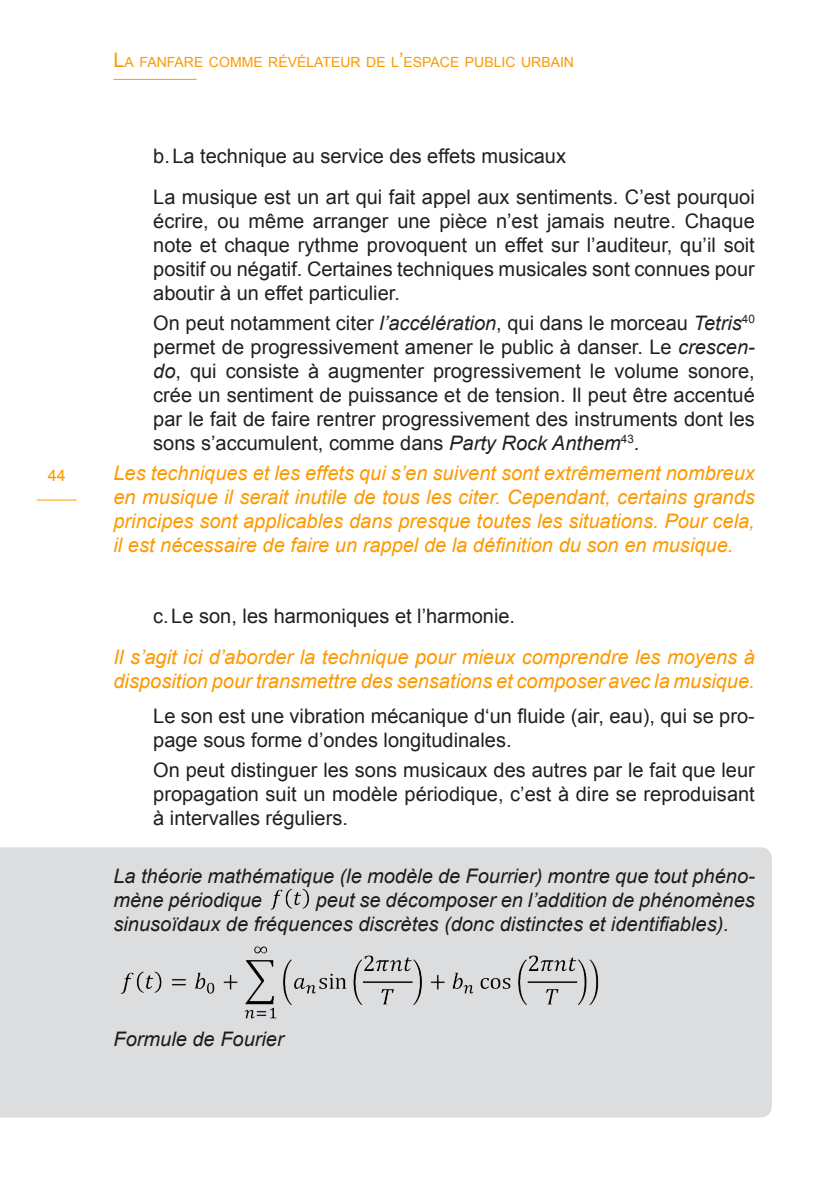
<style>
.page{position:relative;width:840px;height:1191px;background:#fff}
.page>*{position:absolute;margin:0;border:0;box-sizing:border-box;transform-origin:0 0}
.Texte{font:20px/24px "Arial";color:#231f20;text-align:justify}
.Question_Conclusion{font:italic 20px/24px "Arial";color:#fc9900;text-align:justify}
.Définition{font:italic 20px/24.2px "Arial";color:#231f20}
.t1{font:16px "Arial";color:#fc9900}
.t2{font:14px "Arial";color:#fc9900}
.s1{font-size:20px}
.s2{font-style:italic}
</style>
<div class="page">
<hr style="left:37px;top:499px;width:40px;height:1px;background:#fc9900">
<hr style="left:113px;top:79px;width:83px;height:1px;background:#fc9900">
<div style="left:0;top:847px;width:771px;height:270px;background:#dcdddf"></div>
<p class="t1" style="left:48px;top:465px;width:19px">44</p>
<p class="t2" style="left:113px;top:53px;width:462px"><span class="s1">L</span>A FANFARE COMME RÉVÉLATEU R DE L<span class="s1">’</span>ESPACE PU BLIC U RBAIN</p>
<p class="Texte" style="left:153px;top:144px;width:414px">b.La technique au service des effets musicaux</p>
<p class="Texte" style="left:153px;top:185px;width:602px">La musique est un art qui fait appel aux sentiments. C’est pourquoi écrire, ou même arranger une pièce n’est jamais neutre. Chaque note et chaque rythme provoquent un effet sur l’auditeur, qu’il soit positif ou négatif. Certaines techniques musicales sont connues pour aboutir à un effet particulier.</p>
<p class="Texte" style="left:153px;top:311px;width:602px">On peut notamment citer <span class="s2">l’accélération</span>, qui dans le morceau <span class="s2">Tetris</span><sup>40 </sup>permet de progressivement amener le public à danser. Le <span class="s2">crescen&shy;do</span>, qui consiste à augmenter progressivement le volume sonore, crée un sentiment de puissance et de tension. Il peut être accentué par le fait de faire rentrer progressivement des instruments dont les sons s’accumulent, comme dans <span class="s2">Party Rock Anthem</span><sup>43</sup>.</p>
<p class="Question_Conclusion" style="left:113px;top:461px;width:642px">Les techniques et les effets qui s’en suivent sont extrêmement nombreux en musique il serait inutile de tous les citer. Cependant, certains grands principes sont applicables dans presque toutes les situations. Pour cela, il est nécessaire de faire un rappel de la définition du son en musique.</p>
<p class="Texte" style="left:153px;top:603px;width:363px">c.Le son, les harmoniques et l’harmonie.</p>
<p class="Question_Conclusion" style="left:113px;top:645px;width:642px">Il s’agit ici d’aborder la technique pour mieux comprendre les moyens à disposition pour transmettre des sensations et composer avec la musique.</p>
<p class="Texte" style="left:153px;top:704px;width:602px">Le son est une vibration mécanique d‘un fluide (air, eau), qui se pro&shy;page sous forme d’ondes longitudinales.</p>
<p class="Texte" style="left:153px;top:758px;width:602px">On peut distinguer les sons musicaux des autres par le fait que leur propagation suit un modèle périodique, c’est à dire se reproduisant à intervalles réguliers.</p>
<p class="Définition" style="left:113px;top:864px;width:642px">La théorie mathématique (le modèle de Fourrier) montre que tout phéno&shy;mène périodique</p>
<p class="Définition" style="left:113px;top:888px;width:642px;text-indent:202px">peut se décomposer en l’addition de phénomènes sinusoïdaux de fréquences discrètes (donc distinctes et identifiables).</p>
<p class="Définition" style="left:113px;top:1027px;width:172px">Formule de Fourier</p>
</div>
